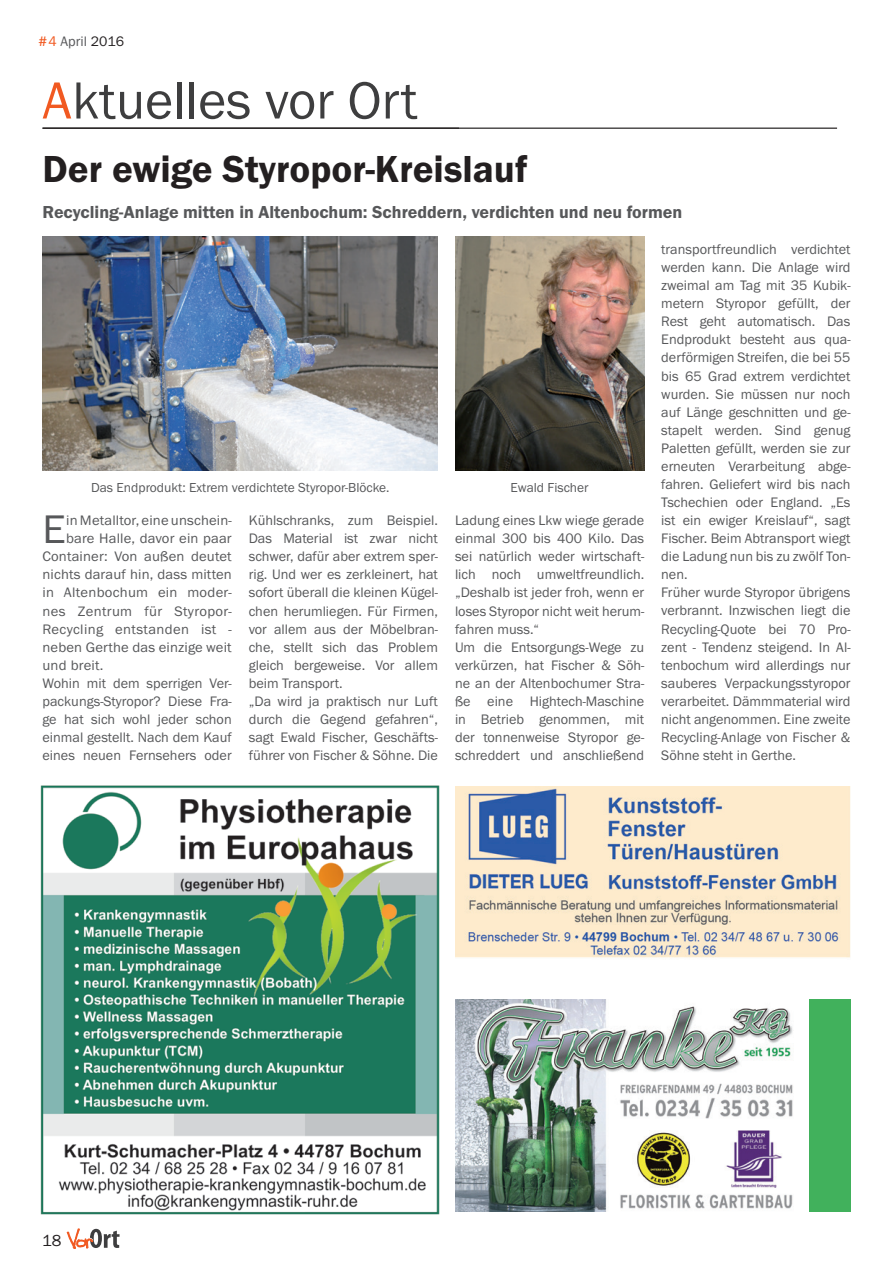
<style>
.page{position:relative;width:893px;height:1263px;background:#fff}
.page>*{position:absolute;margin:0;border:0;box-sizing:border-box;transform-origin:0 0}
.t1{font:54px "Franklin Goth EF";color:#3e3e3f}
.t2{font:41.4px "Franklin Goth EF";color:#57585a}
.t3{font:600 39px "Franklin Goth EF";color:#231f20}
.t4{font:600 18px "Franklin Goth EF";color:#57585a}
.t5{font:16.5px "Franklin Goth EF";color:#231f20}
.t6{font:14.25px/18px "Franklin Goth EF";color:#57585a}
.t7{font:14.25px "Franklin Goth EF";letter-spacing:.025em;color:#57585a}
.t8{font:14.25px "Franklin Goth EF";letter-spacing:.02em;color:#57585a}
.t9{font:13.5px "Franklin Goth EF";color:#57585a}
.s1{color:#f15921}
.s2{color:#231f20}
</style>
<div class="page">
<svg style="left:67px;top:1228px;width:53px;height:21px"></svg>
<hr style="left:43px;top:128px;width:794px;height:1px;background:#231f20">
<img style="left:43px;top:236px;width:395px;height:235px">
<img style="left:455px;top:236px;width:189px;height:235px">
<div style="left:455px;top:999px;width:395px;height:213px;background:#41b15c"></div>
<img style="left:455px;top:999px;width:353px;height:213px">
<img style="left:455px;top:787px;width:395px;height:171px">
<img style="left:40px;top:785px;width:400px;height:430px">
<p class="t6" style="left:39px;top:33px;width:87px"><span class="s1">#4</span> April <span class="s2">2016</span></p>
<h1 class="t1" style="left:43px;top:71px;width:377px"><span class="s1">A</span>ktuelles vor Ort</h1>
<h3 class="t3" style="left:43px;top:147px;width:486px">Der ewige Styropor-Kreislauf</h3>
<p class="t4" style="left:43px;top:202px;width:641px">Recycling-Anlage mitten in Altenbochum: Schreddern, verdichten und neu formen</p>
<p class="t9" style="left:91px;top:480px;width:300px">Das Endprodukt: Extrem verdichtete Styropor-Blöcke.</p>
<p class="t9" style="left:510px;top:480px;width:80px">Ewald Fischer</p>
<h2 class="t2" style="left:43px;top:507px;width:25px">E</h2>
<p class="t6" style="left:66px;top:512px;width:167px">in Metalltor, eine unschein-</p>
<p class="t6" style="left:66px;top:530px;width:167px">bare Halle, davor ein paar</p>
<p class="t6" style="left:43px;top:548px;width:191px">Container: Von außen deutet</p>
<p class="t6" style="left:43px;top:566px;width:191px">nichts darauf hin, dass mitten</p>
<p class="t8" style="left:43px;top:585px;width:191px">in Altenbochum ein moder-</p>
<p class="t7" style="left:43px;top:603px;width:191px">nes Zentrum für Styropor-</p>
<p class="t7" style="left:43px;top:621px;width:191px">Recycling entstanden ist -</p>
<p class="t6" style="left:43px;top:638px;width:191px">neben Gerthe das einzige weit</p>
<p class="t6" style="left:43px;top:656px;width:62px">und breit.</p>
<p class="t6" style="left:43px;top:674px;width:191px">Wohin mit dem sperrigen Ver-</p>
<p class="t6" style="left:43px;top:692px;width:191px">packungs-Styropor? Diese Fra-</p>
<p class="t6" style="left:43px;top:710px;width:191px">ge hat sich wohl jeder schon</p>
<p class="t6" style="left:43px;top:728px;width:191px">einmal gestellt. Nach dem Kauf</p>
<p class="t6" style="left:43px;top:747px;width:191px">eines neuen Fernsehers oder</p>
<p class="t6" style="left:249px;top:512px;width:191px">Kühlschranks, zum Beispiel.<br>Das Material ist zwar nicht schwer, dafür aber extrem sper&shy;rig. Und wer es zerkleinert, hat sofort überall die kleinen Kügel&shy;chen herumliegen. Für Firmen, vor allem aus der Möbelbran&shy;che, stellt sich das Problem gleich bergeweise. Vor allem beim Transport.<br>„Da wird ja praktisch nur Luft durch die Gegend gefahren“, sagt Ewald Fischer, Geschäfts&shy;führer von Fischer &amp; Söhne. Die</p>
<p class="t6" style="left:455px;top:512px;width:191px">Ladung eines Lkw wiege gerade einmal 300 bis 400 Kilo. Das sei natürlich weder wirtschaft&shy;lich noch umweltfreundlich. „Deshalb ist jeder froh, wenn er loses Styropor nicht weit herum&shy;fahren muss.“<br>Um die Entsorgungs-Wege zu verkürzen, hat Fischer &amp; Söh&shy;ne an der Altenbochumer Stra&shy;ße eine Hightech-Maschine in Betrieb genommen, mit der tonnenweise Styropor ge&shy;schreddert und anschließend</p>
<p class="t6" style="left:661px;top:241px;width:191px">transportfreundlich verdichtet werden kann. Die Anlage wird zweimal am Tag mit 35 Kubik&shy;metern Styropor gefüllt, der<br>Rest geht automatisch. Das<br>Endprodukt besteht aus qua&shy;derförmigen Streifen, die bei 55 bis 65 Grad extrem verdichtet wurden. Sie müssen nur noch auf Länge geschnitten und ge&shy;stapelt werden. Sind genug<br>Paletten gefüllt, werden sie zur erneuten Verarbeitung abge&shy;fahren. Geliefert wird bis nach<br>Tschechien oder England. „Es ist ein ewiger Kreislauf“, sagt<br>Fischer. Beim Abtransport wiegt die Ladung nun bis zu zwölf Ton&shy;nen.<br>Früher wurde Styropor übrigens verbrannt. Inzwischen liegt die<br>Recycling-Quote bei 70 Pro&shy;zent - Tendenz steigend. In Al&shy;tenbochum wird allerdings nur sauberes Verpackungsstyropor verarbeitet. Dämmmaterial wird nicht angenommen. Eine zweite<br>Recycling-Anlage von Fischer &amp;<br>Söhne steht in Gerthe.</p>
<p class="t5" style="left:42px;top:1232px;width:21px">18</p>
</div>
